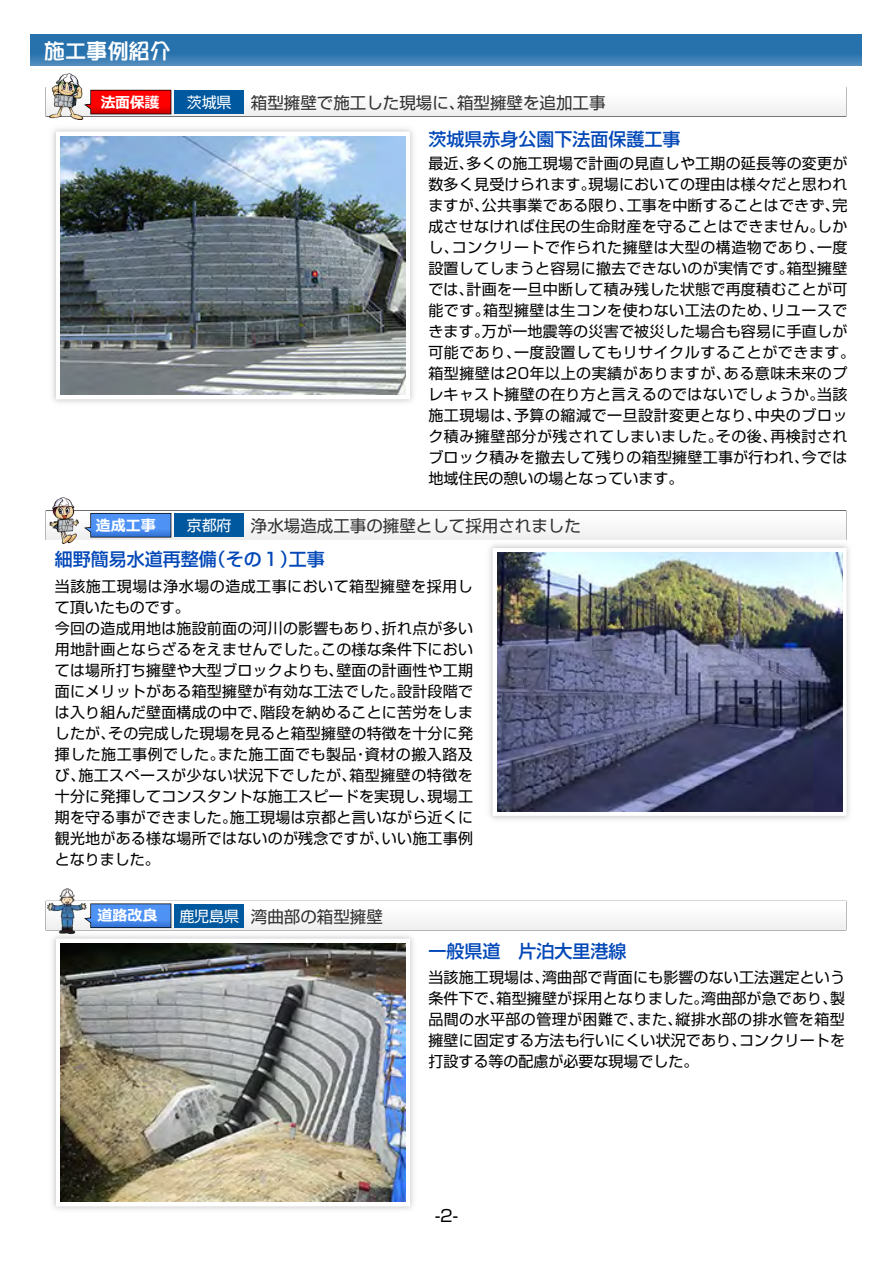
<style>
.page{position:relative;width:893px;height:1263px;background:#fff}
.page>*{position:absolute;margin:0;border:0;box-sizing:border-box;transform-origin:0 0}
.t1{font:21.15px "FA Pop B";color:#fff}
.t2{font:500 18px "Shin Go Pro";color:#0047b8}
.t3{font:16.5px "Shin Go Pro";color:#323232}
.t4{font:16.5px "Shin Go Pro";color:#000}
.t5{font:15px/21px "Shin Go Pro";letter-spacing:.015em;color:#000}
.t6{font:700 15px "Meiryo";color:#fff}
.s1{font-size:15px;color:#fff}
</style>
<div class="page">
<img style="left:489px;top:539px;width:360px;height:281px">
<div style="left:492px;top:548px;width:354px;height:268px;border:9px solid #fff"></div>
<div style="left:46px;top:510px;width:800px;height:30px;border:2px solid #373737"></div>
<div style="left:46px;top:511px;width:800px;height:28px;background:#f8f8f8"></div>
<svg style="left:84px;top:513px;width:88px;height:25px;background:#528bde"></svg>
<div style="left:175px;top:514px;width:69px;height:23px;background:#00589f"></div>
<img style="left:49px;top:497px;width:30px;height:46px">
<svg style="left:31px;top:34px;width:831px;height:31px;background:#2f76b0"></svg>
<div style="left:46px;top:88px;width:800px;height:28px;background:#f8f8f8"></div>
<img style="left:49px;top:73px;width:35px;height:47px">
<svg style="left:82px;top:89px;width:90px;height:26px;background:#e42323"></svg>
<div style="left:175px;top:91px;width:69px;height:23px;background:#00589f"></div>
<div style="left:56px;top:131px;width:354px;height:268px;border:9px solid #fff"></div>
<div style="left:46px;top:901px;width:800px;height:28px;background:#f9f9f9"></div>
<svg style="left:88px;top:903px;width:84px;height:26px;background:#518ade"></svg>
<div style="left:175px;top:904px;width:69px;height:23px;background:#00589f"></div>
<img style="left:45px;top:888px;width:43px;height:48px">
<img style="left:61px;top:136px;width:344px;height:259px">
<img style="left:497px;top:553px;width:345px;height:258px">
<img style="left:61px;top:943px;width:344px;height:259px">
<h1 class="t1" style="left:44px;top:40px;width:129px">施工事例紹介</h1>
<p class="t6" style="left:101px;top:92px;width:60px">法面保護</p>
<p class="t3" style="left:187px;top:89px;width:420px"><span class="s1">茨城県</span> 箱型擁壁で施工した現場に、箱型擁壁を追加工事</p>
<p class="t2" style="left:428px;top:124px;width:253px">茨城県赤身公園下法面保護工事</p>
<p class="t5" style="left:428px;top:151px;width:428px">最近、多くの施工現場で計画の見直しや工期の延長等の変更が数多く見受けられます。現場においての理由は様々だと思われますが、公共事業である限り、工事を中断することはできず、完成させなければ住民の生命財産を守ることはできません。しかし、コンクリートで作られた擁壁は大型の構造物であり、一度設置してしまうと容易に撤去できないのが実情です。箱型擁壁では、計画を一旦中断して積み残した状態で再度積むことが可能です。箱型擁壁は生コンを使わない工法のため、リユースできます。万が一地震等の災害で被災した場合も容易に手直しが可能であり、一度設置してもリサイクルすることができます。箱型擁壁は20年以上の実績がありますが、ある意味未来のプレキャスト擁壁の在り方と言えるのではないでしょうか。当該施工現場は、予算の縮減で一旦設計変更となり、中央のブロック積み擁壁部分が残されてしまいました。その後、再検討されブロック積みを撤去して残りの箱型擁壁工事が行われ、今では地域住民の憩いの場となっています。</p>
<p class="t6" style="left:96px;top:514px;width:61px">造成工事</p>
<p class="t3" style="left:187px;top:512px;width:395px"><span class="s1">京都府</span> 浄水場造成工事の擁壁として採用されました</p>
<p class="t2" style="left:55px;top:545px;width:271px">細野簡易水道再整備（その１）工事</p>
<p class="t5" style="left:55px;top:574px;width:420px">当該施工現場は浄水場の造成工事において箱型擁壁を採用して頂いたものです。<br>今回の造成用地は施設前面の河川の影響もあり、折れ点が多い用地計画とならざるをえませんでした。この様な条件下においては場所打ち擁壁や大型ブロックよりも、壁面の計画性や工期面にメリットがある箱型擁壁が有効な工法でした。設計段階では入り組んだ壁面構成の中で、階段を納めることに苦労をしましたが、その完成した現場を見ると箱型擁壁の特徴を十分に発揮した施工事例でした。また施工面でも製品・資材の搬入路及び、施工スペースが少ない状況下でしたが、箱型擁壁の特徴を十分に発揮してコンスタントな施工スピードを実現し、現場工期を守る事ができました。施工現場は京都と言いながら近くに観光地がある様な場所ではないのが残念ですが、いい施工事例となりました。</p>
<p class="t6" style="left:98px;top:905px;width:61px">道路改良</p>
<p class="t3" style="left:179px;top:903px;width:205px"><span class="s1">鹿児島県</span> 湾曲部の箱型擁壁</p>
<p class="t2" style="left:428px;top:936px;width:199px">一般県道　片泊大里港線</p>
<p class="t5" style="left:428px;top:965px;width:418px;text-align:justify">当該施工現場は、湾曲部で背面にも影響のない工法選定という条件下で、箱型擁壁が採用となりました。湾曲部が急であり、製品間の水平部の管理が困難で、また、縦排水部の排水管を箱型擁壁に固定する方法も行いにくい状況であり、コンクリートを打設する等の配慮が必要な現場でした。</p>
<p class="t4" style="left:435px;top:1202px;width:24px">-2-</p>
</div>
